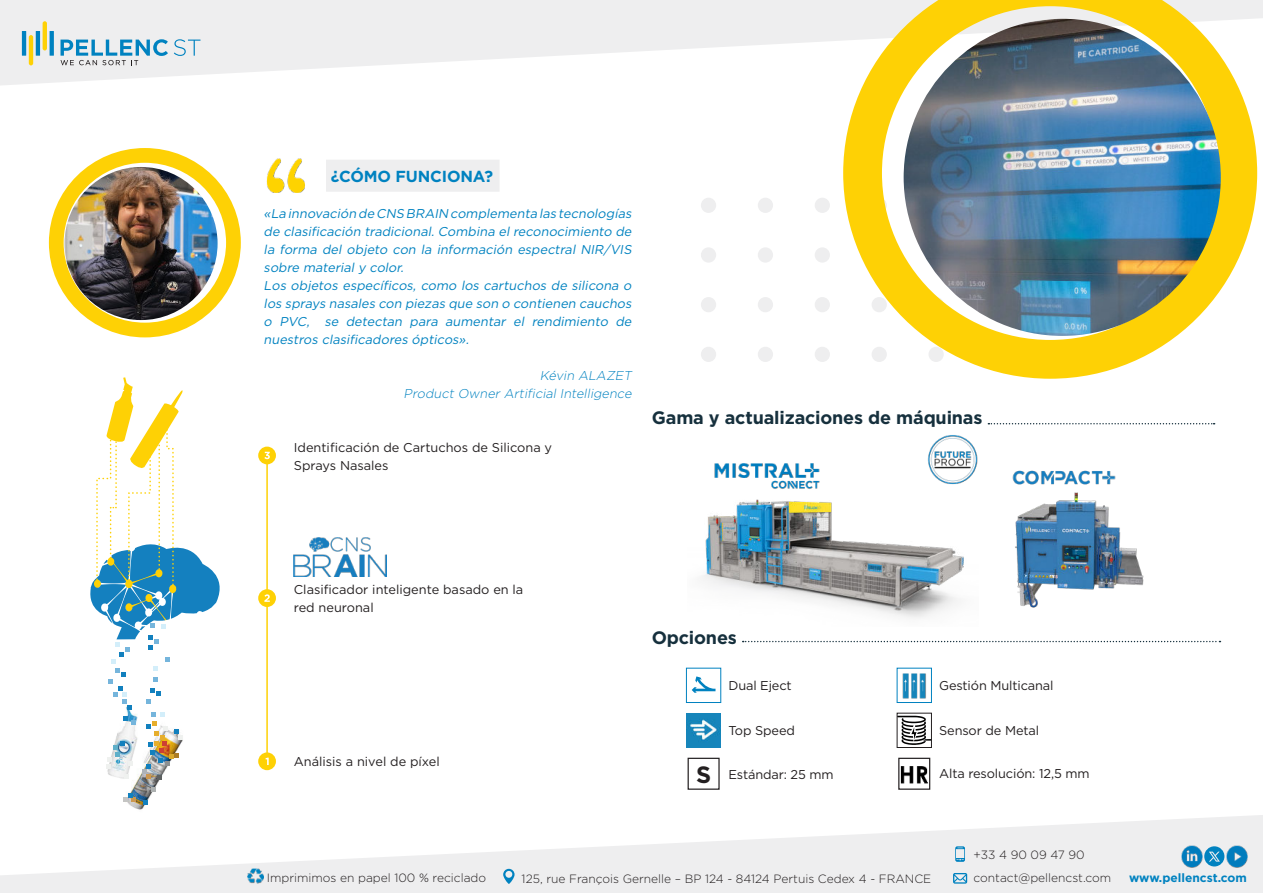
<style>
.page{position:relative;width:1263px;height:893px;background:#fff}
.page>*{position:absolute;margin:0;border:0;box-sizing:border-box;transform-origin:0 0}
.t1{font:700 18px "Gotham";letter-spacing:-.01em;color:#16303d}
.t2{font:700 15.9px "Gotham";letter-spacing:-.01em;color:#0082c0}
.t3{font:italic 12.75px/18px "Gotham";color:#0082c0}
.t4{font:12.75px/18px "Gotham";color:#231f20}
.t5{font:italic 300 12.75px/18px "Gotham";color:#0082c0;text-align:right}
.t6{font:300 12px/22.5px "Gotham";color:#231f20}
.t7{font:700 12px "Gotham";color:#0082c0}
.s1{font-weight:700;font-size:23.55px}
</style>
<div class="page">
<div style="left:815px;top:198px;width:15px;height:15px;background:#eeeeef;border-radius:50%"></div>
<div style="left:758px;top:198px;width:15px;height:15px;background:#eeeeef;border-radius:50%"></div>
<div style="left:701px;top:198px;width:15px;height:15px;background:#eeeeef;border-radius:50%"></div>
<div style="left:815px;top:247px;width:15px;height:16px;background:#eeeeef;border-radius:50%"></div>
<div style="left:758px;top:247px;width:15px;height:16px;background:#eeeeef;border-radius:50%"></div>
<div style="left:701px;top:247px;width:15px;height:16px;background:#eeeeef;border-radius:50%"></div>
<div style="left:815px;top:297px;width:15px;height:15px;background:#eeeeef;border-radius:50%"></div>
<div style="left:758px;top:297px;width:15px;height:15px;background:#eeeeef;border-radius:50%"></div>
<div style="left:701px;top:297px;width:15px;height:15px;background:#eeeeef;border-radius:50%"></div>
<div style="left:815px;top:347px;width:15px;height:15px;background:#eeeeef;border-radius:50%"></div>
<div style="left:758px;top:347px;width:15px;height:15px;background:#eeeeef;border-radius:50%"></div>
<div style="left:701px;top:347px;width:15px;height:15px;background:#eeeeef;border-radius:50%"></div>
<div style="left:258px;top:752px;width:18px;height:18px;background:#fed105;border-radius:50%"></div>
<div style="left:258px;top:447px;width:18px;height:17px;background:#fed105;border-radius:50%"></div>
<hr style="left:266px;top:455px;width:2px;height:310px;background:#fed105">
<svg style="left:265px;top:758px;width:4px;height:7px"></svg>
<div style="left:258px;top:589px;width:18px;height:18px;background:#fed105;border-radius:50%"></div>
<svg style="left:264px;top:594px;width:6px;height:8px"></svg>
<svg style="left:264px;top:452px;width:6px;height:7px"></svg>
<div style="left:49px;top:148px;width:192px;height:189px;border:15px solid #fed105;border-radius:50%"></div>
<div style="left:326px;top:160px;width:173px;height:32px;background:#eeeeef"></div>
<img style="left:64px;top:167px;width:154px;height:153px;border-radius:77px">
<img style="left:266px;top:158px;width:39px;height:35px">
<svg style="left:743px;top:641px;width:477px;height:1px"></svg>
<svg style="left:988px;top:423px;width:226px;height:1px"></svg>
<img style="left:686px;top:713px;width:35px;height:34px">
<div style="left:897px;top:713px;width:35px;height:35px;border:1px solid #231f20"></div>
<svg style="left:897px;top:716px;width:34px;height:29px"></svg>
<div style="left:897px;top:668px;width:35px;height:35px;border:1px solid #0082c0"></div>
<img style="left:898px;top:668px;width:33px;height:34px">
<div style="left:686px;top:668px;width:35px;height:35px;border:1px solid #0082c0"></div>
<svg style="left:692px;top:676px;width:23px;height:17px"></svg>
<div style="left:687px;top:758px;width:33px;height:32px;border:1px solid #231f20"></div>
<img style="left:127px;top:780px;width:33px;height:30px">
<img style="left:127px;top:780px;width:23px;height:15px">
<svg style="left:151px;top:787px;width:5px;height:5px"></svg>
<svg style="left:123px;top:793px;width:13px;height:9px"></svg>
<svg style="left:143px;top:800px;width:5px;height:5px"></svg>
<svg style="left:90px;top:377px;width:130px;height:403px"></svg>
<img style="left:900px;top:766px;width:28px;height:18px">
<div style="left:898px;top:758px;width:32px;height:32px;border:1px solid #231f20"></div>
<img style="left:702px;top:499px;width:262px;height:119px">
<img style="left:1015px;top:492px;width:129px;height:116px">
<img style="left:714px;top:463px;width:106px;height:26px">
<img style="left:1012px;top:470px;width:104px;height:15px">
<img style="left:927px;top:435px;width:51px;height:50px">
<svg style="left:0;top:815px;width:1263px;height:78px;fill:#eeeeef"></svg>
<svg style="left:0;top:0;width:1263px;height:85px;fill:#eeeeef"></svg>
<hr style="left:29px;top:35px;width:4px;height:30px;background:#fed105;border-radius:2px">
<hr style="left:43px;top:21px;width:4px;height:29px;background:#fed105;border-radius:2px">
<hr style="left:22px;top:31px;width:4px;height:25px;background:#0082c0">
<hr style="left:36px;top:31px;width:4px;height:25px;background:#0082c0">
<svg style="left:50px;top:31px;width:4px;height:25px"></svg>
<svg style="left:174px;top:39px;width:26px;height:17px"></svg>
<svg style="left:61px;top:39px;width:107px;height:26px;background:#a3c8da"></svg>
<img style="left:248px;top:868px;width:15px;height:16px">
<img style="left:1181px;top:846px;width:21px;height:21px">
<img style="left:1226px;top:846px;width:21px;height:21px">
<svg style="left:955px;top:846px;width:10px;height:16px"></svg>
<svg style="left:953px;top:873px;width:14px;height:11px"></svg>
<svg style="left:503px;top:869px;width:11px;height:15px"></svg>
<svg style="left:1204px;top:846px;width:20px;height:20px"></svg>
<img style="left:294px;top:538px;width:92px;height:39px">
<svg style="left:843px;top:0;width:414px;height:379px"></svg>
<img style="left:904px;top:19px;width:317px;height:317px;border-radius:159px">
<p class="t2" style="left:331px;top:167px;width:164px">¿CÓMO FUNCIONA?</p>
<p class="t3" style="left:264px;top:205px;width:372px">«La innovación de CNS BRAIN complementa las tecnologías de clasificación tradicional. Combina el reconocimiento de la forma del objeto con la información espectral NIR/VIS sobre material y color.<br>Los objetos específicos, como los cartuchos de silicona o los sprays nasales con piezas que son o contienen cauchos o PVC, se detectan para aumentar el rendimiento de nuestros clasificadores ópticos».</p>
<p class="t5" style="left:404px;top:367px;width:232px">Kévin ALAZET<br>Product Owner Artificial Intelligence</p>
<p class="t4" style="left:294px;top:439px;width:260px">Identificación de Cartuchos de Silicona y<br>Sprays Nasales</p>
<h1 class="t1" style="left:652px;top:408px;width:332px">Gama y actualizaciones de máquinas</h1>
<p class="t4" style="left:294px;top:581px;width:231px">Clasificador inteligente basado en la red neuronal</p>
<p class="t4" style="left:294px;top:754px;width:147px">Análisis a nivel de píxel</p>
<h1 class="t1" style="left:652px;top:627px;width:87px">Opciones</h1>
<p class="t4" style="left:728px;top:678px;width:65px">Dual Eject</p>
<p class="t4" style="left:728px;top:723px;width:68px">Top Speed</p>
<p class="t4" style="left:939px;top:678px;width:116px">Gestión Multicanal</p>
<p class="t4" style="left:939px;top:723px;width:101px">Sensor de Metal</p>
<p class="t4" style="left:696px;top:766px;width:139px"><span class="s1">S</span> Estándar: 25 mm</p>
<p class="t4" style="left:939px;top:766px;width:152px">Alta resolución: 12,5 mm</p>
<p class="t6" style="left:267px;top:867px;width:221px">Imprimimos en papel 100 % reciclado</p>
<p class="t6" style="left:522px;top:868px;width:411px">125, rue François Gernelle – BP 124 - 84124 Pertuis Cedex 4 - FRANCE</p>
<p class="t6" style="left:973px;top:844px;width:139px">+33 4 90 09 47 90 contact@pellencst.com</p>
<p class="t7" style="left:1129px;top:872px;width:119px">www.pellencst.com</p>
</div>
